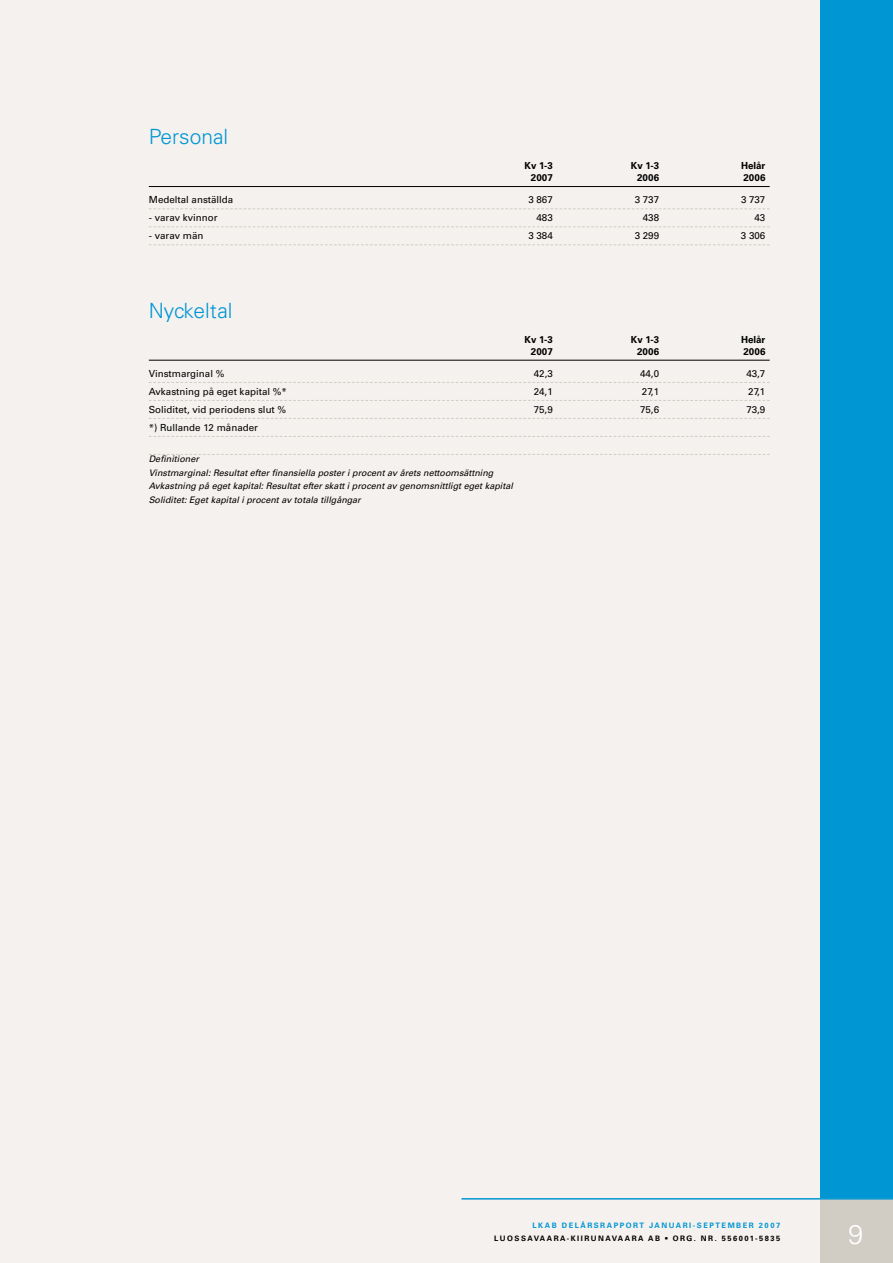
<style>
.page{position:relative;width:893px;height:1263px;background:#f4f1ee}
.page>*{position:absolute;margin:0;border:0;box-sizing:border-box;transform-origin:0 0}
.t1{font:300 21px "Univers";color:#0096d4}
.t2{font:9.75px "Univers";color:#000}
.t3{font:700 9.75px "Univers";color:#000}
.t4{font:italic 9px/13.5px "Univers";color:#000}
.t5{font:700 7.5px "Univers";letter-spacing:.2em;color:#000}
.t6{font:700 7.5px "Univers";letter-spacing:.2em;color:#0096d4}
</style>
<div class="page">
<div style="left:821px;top:0;width:72px;height:1220px;background:#0096d4"></div>
<div style="left:821px;top:1199px;width:72px;height:64px;background:#d1ccc4"></div>
<hr style="left:461px;top:1198px;width:432px;height:1px;background:#0096d4">
<hr style="left:149px;top:186px;width:621px;height:1px;background:#000">
<svg style="left:149px;top:208px;width:621px;height:1px"></svg>
<svg style="left:149px;top:226px;width:621px;height:1px"></svg>
<svg style="left:149px;top:244px;width:621px;height:1px"></svg>
<hr style="left:149px;top:360px;width:621px;height:1px;background:#000">
<svg style="left:149px;top:382px;width:621px;height:1px"></svg>
<svg style="left:149px;top:400px;width:621px;height:1px"></svg>
<svg style="left:149px;top:418px;width:621px;height:1px"></svg>
<svg style="left:149px;top:436px;width:621px;height:1px"></svg>
<svg style="left:149px;top:454px;width:621px;height:1px"></svg>
<h1 class="t1" style="left:149px;top:124px;width:81px">Personal</h1>
<p class="t3" style="left:525px;top:160px;width:30px">KV 1-3</p>
<p class="t3" style="left:631px;top:160px;width:30px">KV 1-3</p>
<p class="t3" style="left:741px;top:160px;width:26px">HELÅR</p>
<p class="t3" style="left:531px;top:172px;width:23px">2007</p>
<p class="t3" style="left:637px;top:172px;width:23px">2006</p>
<p class="t3" style="left:743px;top:172px;width:23px">2006</p>
<p class="t2" style="left:149px;top:194px;width:86px">Medeltal anställda</p>
<p class="t2" style="left:528px;top:194px;width:26px">3 867</p>
<p class="t2" style="left:635px;top:194px;width:26px">3 737</p>
<p class="t2" style="left:741px;top:194px;width:26px">3 737</p>
<p class="t2" style="left:149px;top:212px;width:70px">- varav kvinnor</p>
<p class="t2" style="left:536px;top:212px;width:18px">483</p>
<p class="t2" style="left:643px;top:212px;width:18px">438</p>
<p class="t2" style="left:754px;top:212px;width:12px">43</p>
<p class="t2" style="left:149px;top:230px;width:56px">- varav män</p>
<p class="t2" style="left:528px;top:230px;width:26px">3 384</p>
<p class="t2" style="left:635px;top:230px;width:26px">3 299</p>
<p class="t2" style="left:741px;top:230px;width:26px">3 306</p>
<h1 class="t1" style="left:149px;top:298px;width:85px">Nyckeltal</h1>
<p class="t3" style="left:525px;top:333px;width:30px">KV 1-3</p>
<p class="t3" style="left:631px;top:333px;width:30px">KV 1-3</p>
<p class="t3" style="left:741px;top:333px;width:26px">HELÅR</p>
<p class="t3" style="left:531px;top:345px;width:23px">2007</p>
<p class="t3" style="left:637px;top:345px;width:23px">2006</p>
<p class="t3" style="left:743px;top:345px;width:23px">2006</p>
<p class="t2" style="left:149px;top:368px;width:77px">Vinstmarginal %</p>
<p class="t2" style="left:534px;top:368px;width:20px">42,3</p>
<p class="t2" style="left:640px;top:368px;width:20px">44,0</p>
<p class="t2" style="left:746px;top:368px;width:20px">43,7</p>
<p class="t2" style="left:149px;top:386px;width:140px">Avkastning på eget kapital %*</p>
<p class="t2" style="left:534px;top:386px;width:20px">24,1</p>
<p class="t2" style="left:642px;top:386px;width:19px">27,1</p>
<p class="t2" style="left:748px;top:386px;width:19px">27,1</p>
<p class="t2" style="left:149px;top:404px;width:139px">Soliditet, vid periodens slut %</p>
<p class="t2" style="left:534px;top:404px;width:20px">75,9</p>
<p class="t2" style="left:640px;top:404px;width:20px">75,6</p>
<p class="t2" style="left:746px;top:404px;width:20px">73,9</p>
<p class="t2" style="left:149px;top:422px;width:111px">*) Rullande 12 månader</p>
<p class="t4" style="left:149px;top:452px;width:366px">Definitioner<br>Vinstmarginal: Resultat efter finansiella poster i procent av årets nettoomsättning Avkastning på eget kapital: Resultat efter skatt i procent av genomsnittligt eget kapital Soliditet: Eget kapital i procent av totala tillgångar</p>
<p class="t6" style="left:533px;top:1220px;width:62px">LKA B DE LÅRSRA</p>
<p class="t6" style="left:614px;top:1220px;width:136px">PPOR T JAN UAR I-SE PTEM BER</p>
<p class="t6" style="left:759px;top:1220px;width:23px">2007</p>
<p class="t5" style="left:494px;top:1234px;width:21px">LUOSSA</p>
<p class="t5" style="left:534px;top:1234px;width:14px">VAARA</p>
<p class="t5" style="left:567px;top:1234px;width:59px">-K IIR UNAVAARA</p>
<p class="t5" style="left:648px;top:1234px;width:32px">AB•ORG</p>
<p class="t5" style="left:694px;top:1234px;width:88px">. NR . 556001-5835</p>
</div>
